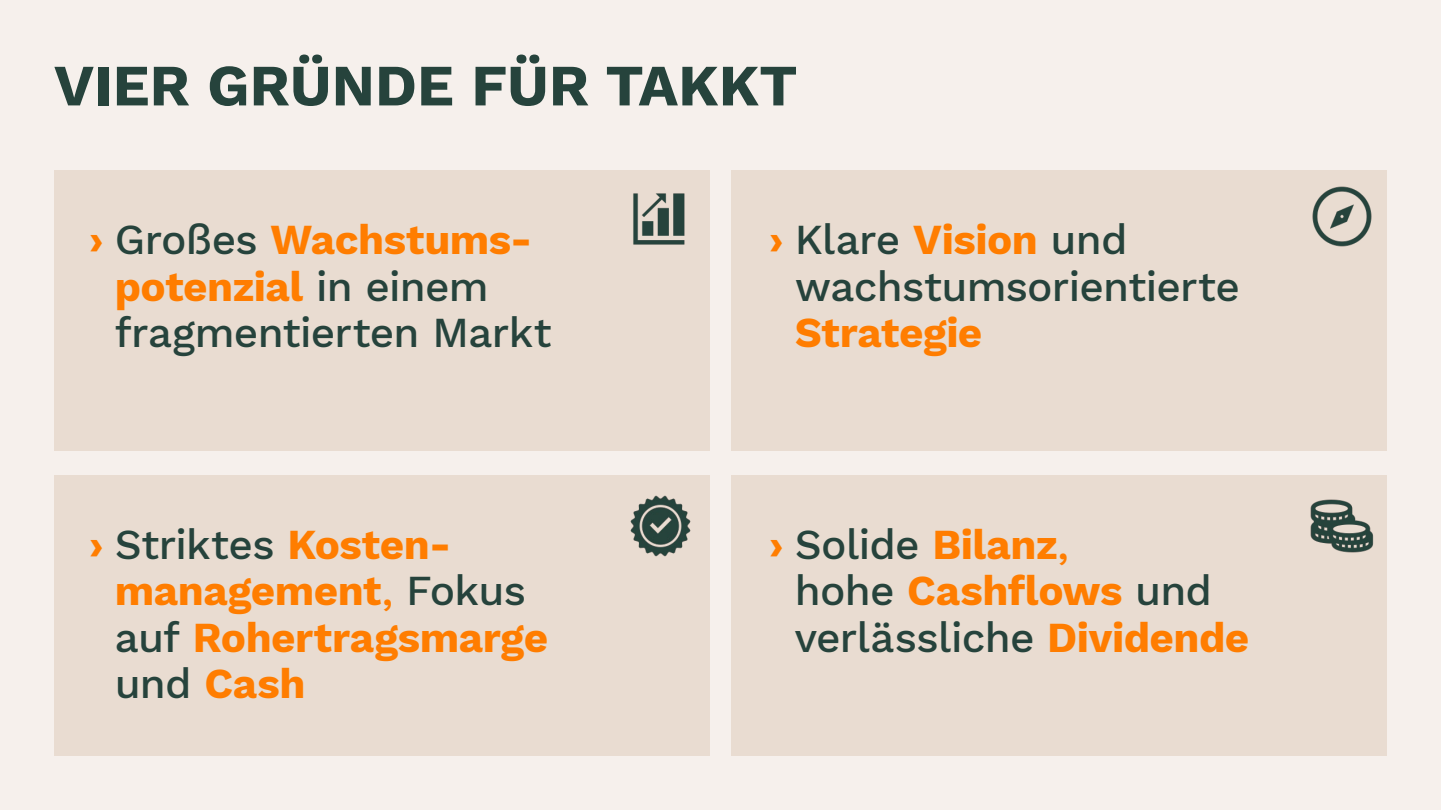
<style>
.page{position:relative;width:1441px;height:810px;background:#fff}
.page>*{position:absolute;margin:0;border:0;box-sizing:border-box;transform-origin:0 0}
.t1{font:700 58.5px "Work Sans";color:#26433c}
.t2{font:700 42px/46.5px "Work Sans";letter-spacing:-.01em;color:#ff7d00}
.t3{font:500 42px/46.5px "Work Sans";letter-spacing:-.015em;color:#26433c}
.s1{font-weight:700;color:#ff7d00}
.s2{font-weight:500;color:#26433c}
.s3{font-weight:500}
</style>
<div class="page">
<div style="left:0;top:0;width:1440px;height:810px;background:#f6f0ec"></div>
<div style="left:54px;top:170px;width:655px;height:281px;background:#e9dcd1"></div>
<div style="left:731px;top:170px;width:655px;height:281px;background:#e9dcd1"></div>
<div style="left:54px;top:475px;width:655px;height:281px;background:#e9dcd1"></div>
<div style="left:731px;top:475px;width:655px;height:281px;background:#e9dcd1"></div>
<img style="left:630px;top:495px;width:61px;height:62px">
<img style="left:1310px;top:499px;width:64px;height:54px">
<img style="left:1312px;top:186px;width:60px;height:61px">
<img style="left:633px;top:193px;width:52px;height:52px">
<h1 class="t1" style="left:54px;top:52px;width:745px">VIER GRÜNDE FÜR TAKKT</h1>
<p class="t3" style="left:115px;top:219px;width:438px;text-indent:-26px"><span class="s1">›</span> Großes <span class="s1">Wachstums&shy;potenzial</span> in einem fragmentierten Markt</p>
<p class="t2" style="left:115px;top:523px;width:435px;text-indent:-26px">› <span class="s2">Striktes</span> Kosten&shy;management<span class="s3">,</span> <span class="s2">Fokus auf</span> Rohertragsmarge <span class="s2">und</span> Cash</p>
<p class="t3" style="left:794px;top:218px;width:446px;text-indent:-26px"><span class="s1">›</span> Klare <span class="s1">Vision</span> und wachstumsorientierte</p>
<p class="t2" style="left:794px;top:312px;width:189px">Strategie</p>
<p class="t2" style="left:794px;top:523px;width:456px;text-indent:-26px">› <span class="s2">Solide</span> Bilanz<span class="s3">,<br></span><span class="s2">hohe</span> Cashflows <span class="s2">und verlässliche</span> Dividende</p>
</div>
